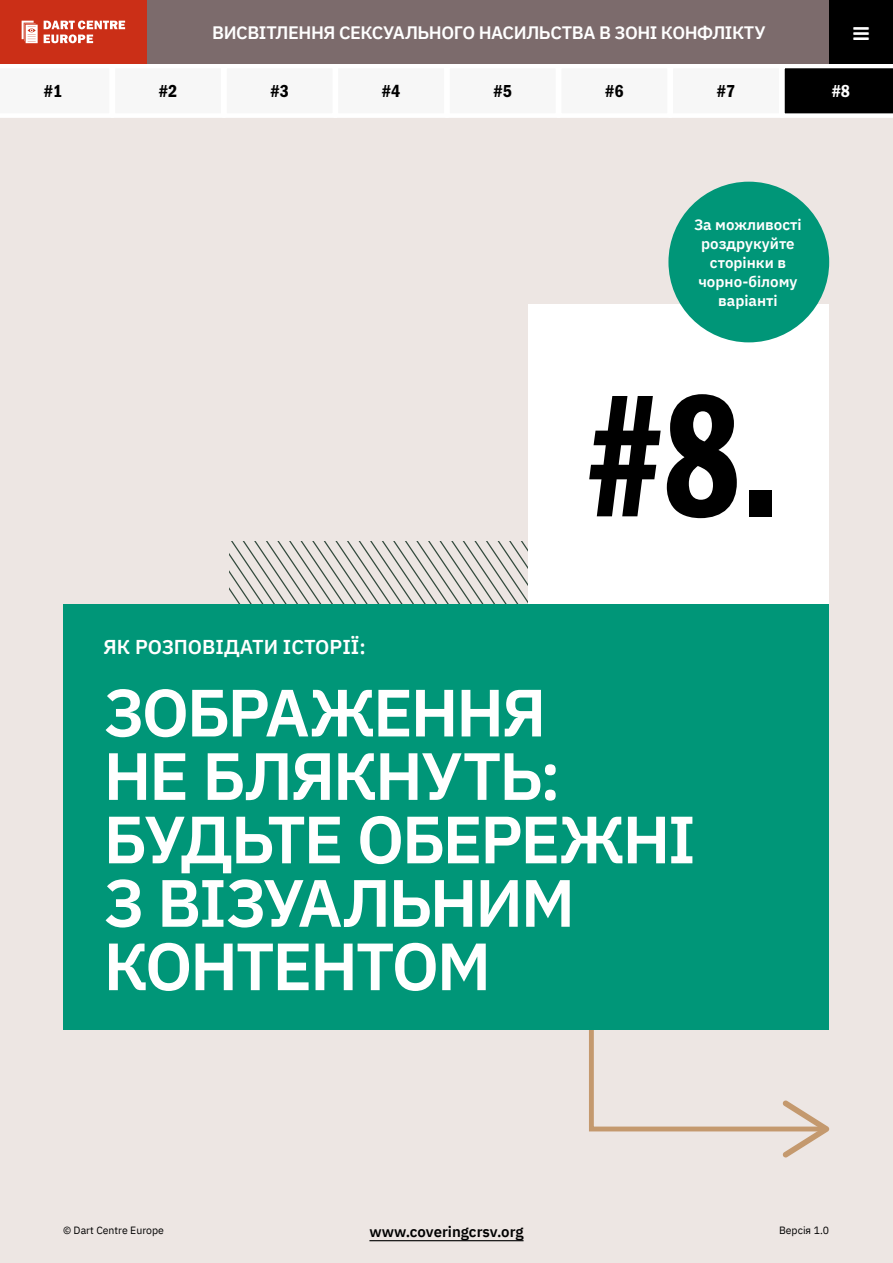
<style>
.page{position:relative;width:893px;height:1263px;background:#ede6e3}
.page>*{position:absolute;margin:0;border:0;box-sizing:border-box;transform-origin:0 0}
.t1{font:180.45px "ITC Franklin Gothic Std Dm Cp";color:#000}
.t2{font:600 66.75px/63.4px "IBM Plex Sans";letter-spacing:-.035em;color:#fff}
.t3{font:600 20.1px "IBM Plex Sans";color:#fff}
.t4{font:600 18px "IBM Plex Sans";letter-spacing:-.025em;color:#fff}
.t5{font:18px "ITC Franklin Gothic Std Dm Cd";color:#000}
.t6{font:18px "ITC Franklin Gothic Std Dm Cd";color:#fff}
.t7{font:600 15.15px/18.9px "IBM Plex Sans";color:#fff;text-align:center}
.t8{font:600 15px "IBM Plex Sans";color:#000}
.t9{font:10.5px "IBM Plex Sans";color:#000}
</style>
<div class="page">
<svg style="left:230px;top:541px;width:298px;height:64px"></svg>
<svg style="left:589px;top:1030px;width:193px;height:102px"></svg>
<svg style="left:782px;top:1100px;width:47px;height:57px"></svg>
<div style="left:0;top:64px;width:111px;height:54px;background:#f7f7f7"></div>
<div style="left:336px;top:66px;width:110px;height:50px;background:#f7f7f7"></div>
<div style="left:334px;top:64px;width:114px;height:54px;border:4px solid #fff"></div>
<div style="left:671px;top:66px;width:110px;height:50px;background:#f7f7f7"></div>
<div style="left:669px;top:64px;width:114px;height:54px;border:4px solid #fff"></div>
<div style="left:113px;top:66px;width:110px;height:50px;background:#f7f7f7"></div>
<div style="left:111px;top:64px;width:114px;height:54px;border:4px solid #fff"></div>
<div style="left:448px;top:66px;width:110px;height:50px;background:#f7f7f7"></div>
<div style="left:445px;top:64px;width:115px;height:54px;border:4px solid #fff"></div>
<svg style="left:780px;top:64px;width:113px;height:54px;background:#323232"></svg>
<div style="left:224px;top:66px;width:111px;height:50px;background:#f7f7f7"></div>
<div style="left:222px;top:64px;width:115px;height:54px;border:4px solid #fff"></div>
<div style="left:559px;top:66px;width:110px;height:50px;background:#f7f7f7"></div>
<div style="left:557px;top:64px;width:115px;height:54px;border:4px solid #fff"></div>
<div style="left:528px;top:304px;width:301px;height:301px;background:#fff"></div>
<div style="left:64px;top:605px;width:765px;height:425px;background:#009678"></div>
<div style="left:668px;top:182px;width:161px;height:160px;background:#009678;border-radius:50%"></div>
<div style="left:0;top:0;width:893px;height:64px;background:#7c6b6c"></div>
<div style="left:0;top:0;width:147px;height:64px;background:#cb2f17"></div>
<svg style="left:44px;top:21px;width:81px;height:22px"></svg>
<svg style="left:22px;top:21px;width:16px;height:22px"></svg>
<div style="left:829px;top:0;width:64px;height:64px;background:#000"></div>
<hr style="left:369px;top:1240px;width:155px;height:1px;background:#000">
<p class="t4" style="left:212px;top:18px;width:555px">ВИСВІТЛЕННЯ СЕКСУАЛЬНОГО НАСИЛЬСТВА В ЗОНІ КОНФЛІКТУ</p>
<p class="t5" style="left:44px;top:81px;width:20px">#1</p>
<p class="t5" style="left:159px;top:81px;width:20px">#2</p>
<p class="t5" style="left:270px;top:81px;width:20px">#3</p>
<p class="t5" style="left:382px;top:81px;width:20px">#4</p>
<p class="t5" style="left:494px;top:81px;width:20px">#5</p>
<p class="t5" style="left:605px;top:81px;width:20px">#6</p>
<p class="t5" style="left:717px;top:81px;width:20px">#7</p>
<p class="t6" style="left:832px;top:81px;width:20px">#8</p>
<p class="t7" style="left:694px;top:214px;width:109px">За можливості роздрукуйте сторінки в чорно-білому варіанті</p>
<p class="t3" style="left:104px;top:631px;width:264px">ЯК РОЗПОВІДАТИ ІСТОРІЇ:</p>
<h1 class="t1" style="left:586px;top:357px;width:195px">#8.</h1>
<p class="t2" style="left:104px;top:675px;width:594px">ЗОБРАЖЕННЯ<br>НЕ БЛЯКНУТЬ:<br>БУДЬТЕ ОБЕРЕЖНІ<br>З ВІЗУАЛЬНИМ<br>КОНТЕНТОМ</p>
<p class="t8" style="left:369px;top:1220px;width:156px">www.coveringcrsv.org</p>
<p class="t9" style="left:63px;top:1223px;width:102px">© Dart Centre Europe</p>
<p class="t9" style="left:779px;top:1223px;width:52px">Версія 1.0</p>
</div>
